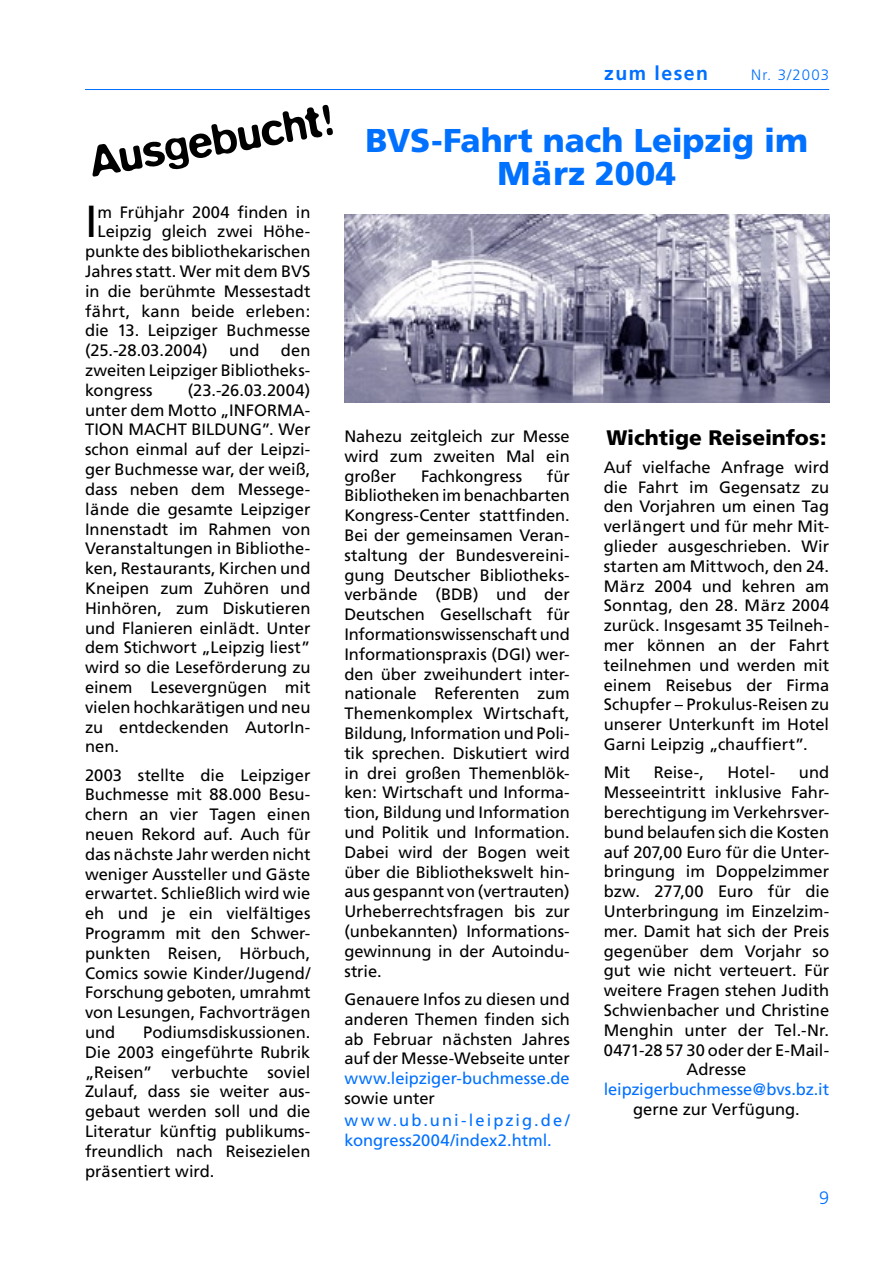
<style>
.page{position:relative;width:893px;height:1263px;background:#fff}
.page>*{position:absolute;margin:0;border:0;box-sizing:border-box;transform-origin:0 0}
.t1{font:500 45px "Blur";color:#000}
.t2{font:44.85px "Frutiger";color:#000}
.t3{font:900 33px/33px "Frutiger";color:#0070ff;text-align:center}
.t4{font:900 21px "Frutiger";letter-spacing:-.005em;color:#000}
.t5{font:700 19.5px "Frutiger";letter-spacing:.075em;color:#0070ff}
.t6{font:300 18px "Frutiger";color:#0070ff}
.t7{font:16.5px/19.8px "Frutiger";color:#000;text-align:justify}
.t8{font:16.5px/19.8px "Frutiger";color:#0070ff}
.t9{font:300 15px "Frutiger";letter-spacing:.075em;color:#0070ff}
</style>
<div class="page">
<hr style="left:85px;top:89px;width:744px;height:1px;background:#0070ff">
<img style="left:344px;top:215px;width:485px;height:187px">
<h1 class="t1" style="left:85px;top:136px;width:248px;rotate:-10deg">Ausgebucht!</h1>
<h2 class="t2" style="left:85px;top:196px;width:14px">I</h2>
<p class="t7" style="left:98px;top:202px;width:214px">m Frühjahr 2004 finden in</p>
<p class="t7" style="left:98px;top:222px;width:214px">Leipzig gleich zwei Höhe-</p>
<p class="t7" style="left:85px;top:241px;width:227px">punkte des bibliothekarischen</p>
<p class="t7" style="left:85px;top:261px;width:227px">Jahres statt. Wer mit dem BVS</p>
<p class="t7" style="left:85px;top:281px;width:227px">in die berühmte Messestadt</p>
<p class="t7" style="left:85px;top:301px;width:227px">fährt, kann beide erleben:</p>
<p class="t7" style="left:85px;top:321px;width:227px">die 13. Leipziger Buchmesse</p>
<p class="t7" style="left:85px;top:340px;width:124px">(25.-28.03.2004)</p>
<p class="t7" style="left:229px;top:340px;width:32px">und</p>
<p class="t7" style="left:85px;top:340px;width:227px;text-indent:196px">den zweiten Leipziger Bibliotheks&shy;kongress</p>
<p class="t7" style="left:85px;top:380px;width:227px;text-indent:103px">(23.-26.03.2004) unter dem Motto „INFORMA-TION MACHT BILDUNG”. Wer schon einmal auf der Leipzi&shy;ger Buchmesse war, der weiß, dass neben dem Messege&shy;lände die gesamte Leipziger Innenstadt im Rahmen von Veranstaltungen in Bibliothe&shy;ken, Restaurants, Kirchen und Kneipen zum Zuhören und Hinhören, zum Diskutieren und Flanieren einlädt. Unter dem Stichwort „Leipzig liest” wird so die Leseförderung zu einem Lesevergnügen mit vielen hochkarätigen und neu zu entdeckenden AutorIn&shy;nen.</p>
<p class="t7" style="left:85px;top:765px;width:227px">2003 stellte die Leipziger Buchmesse mit 88.000 Besu&shy;chern an vier Tagen einen neuen Rekord auf. Auch für das nächste Jahr werden nicht weniger Aussteller und Gäste erwartet. Schließlich wird wie eh und je ein vielfältiges Programm mit den Schwer&shy;punkten Reisen, Hörbuch, Comics sowie Kinder/Jugend/ Forschung geboten, umrahmt von Lesungen, Fachvorträgen und</p>
<p class="t7" style="left:85px;top:1022px;width:227px;text-indent:58px">Podiumsdiskussionen.<br>Die 2003 eingeführte Rubrik „Reisen” verbuchte soviel Zulauf, dass sie weiter aus&shy;gebaut werden soll und die Literatur künftig publikums&shy;freundlich nach Reisezielen präsentiert wird.</p>
<p class="t5" style="left:604px;top:61px;width:105px">zum lesen</p>
<p class="t9" style="left:751px;top:66px;width:79px">Nr. 3/2003</p>
<h3 class="t3" style="left:366px;top:123px;width:444px">BVS-Fahrt nach Leipzig im<br>März 2004</h3>
<p class="t7" style="left:344px;top:426px;width:227px">Nahezu zeitgleich zur Messe wird zum zweiten Mal ein großer</p>
<p class="t7" style="left:344px;top:466px;width:227px;text-indent:202px">für Bibliotheken im benachbarten Kongress-Center stattfinden.<br>Bei der gemeinsamen Veran&shy;staltung der Bundesvereini&shy;gung Deutscher Bibliotheks&shy;verbände (BDB) und der Deutschen Gesellschaft für Informationswissenschaft und Informationspraxis (DGI) wer&shy;den über zweihundert inter&shy;nationale Referenten zum Themenkomplex Wirtschaft, Bildung, Information und Poli&shy;tik sprechen. Diskutiert wird in drei großen Themenblök&shy;ken: Wirtschaft und Informa&shy;tion, Bildung und Information und Politik und Information.<br>Dabei wird der Bogen weit über die Bibliothekswelt hin&shy;aus gespannt von (vertrauten)<br>Urheberrechtsfragen bis zur (unbekannten) Informations&shy;gewinnung in der Autoindu&shy;strie.</p>
<p class="t7" style="left:344px;top:989px;width:227px">Genauere Infos zu diesen und anderen Themen finden sich ab Februar nächsten Jahres auf der Messe-Webseite unter</p>
<p class="t8" style="left:344px;top:1068px;width:227px">www.leipziger-buchmesse.de</p>
<p class="t7" style="left:344px;top:1088px;width:92px">sowie unter</p>
<p class="t8" style="left:344px;top:1110px;width:227px">www.ub.uni-leipzig.de/ kongress2004/index2.html.</p>
<p class="t7" style="left:421px;top:466px;width:102px">Fachkongress</p>
<p class="t4" style="left:606px;top:424px;width:222px">Wichtige Reiseinfos:</p>
<p class="t7" style="left:604px;top:457px;width:227px">Auf vielfache Anfrage wird die Fahrt im Gegensatz zu den Vorjahren um einen Tag verlängert und für mehr Mit&shy;glieder ausgeschrieben. Wir starten am Mittwoch, den 24.<br>März 2004 und kehren am Sonntag, den 28. März 2004 zurück. Insgesamt 35 Teilneh&shy;mer können an der Fahrt teilnehmen und werden mit einem Reisebus der Firma Schupfer – Prokulus-Reisen zu unserer Unterkunft im Hotel Garni Leipzig „chauffiert”.</p>
<p class="t7" style="left:604px;top:763px;width:28px">Mit</p>
<p class="t7" style="left:654px;top:763px;width:52px">Reise-,</p>
<p class="t7" style="left:728px;top:763px;width:49px">Hotel-</p>
<p class="t7" style="left:799px;top:763px;width:32px">und</p>
<p class="t7" style="left:604px;top:782px;width:227px">Messeeintritt inklusive Fahr-</p>
<p class="t7" style="left:604px;top:802px;width:227px">berechtigung im Verkehrsver-</p>
<p class="t7" style="left:604px;top:822px;width:227px">bund belaufen sich die Kosten</p>
<p class="t7" style="left:604px;top:842px;width:227px">auf 207,00 Euro für die Unter-</p>
<p class="t7" style="left:604px;top:862px;width:227px">bringung im Doppelzimmer</p>
<p class="t7" style="left:604px;top:881px;width:227px">bzw. 277,00 Euro für die</p>
<p class="t7" style="left:604px;top:901px;width:227px">Unterbringung im Einzelzim-</p>
<p class="t7" style="left:604px;top:921px;width:227px">mer. Damit hat sich der Preis</p>
<p class="t7" style="left:604px;top:941px;width:227px">gegenüber dem Vorjahr so</p>
<p class="t7" style="left:604px;top:961px;width:227px">gut wie nicht verteuert. Für</p>
<p class="t7" style="left:604px;top:980px;width:227px">weitere Fragen stehen Judith</p>
<p class="t7" style="left:604px;top:1000px;width:227px">Schwienbacher und Christine</p>
<p class="t7" style="left:604px;top:1020px;width:227px">Menghin unter der Tel.-Nr.</p>
<p class="t7" style="left:604px;top:1040px;width:227px">0471-28 57 30 oder der E-Mail-</p>
<p class="t7" style="left:687px;top:1060px;width:61px">Adresse</p>
<p class="t8" style="left:604px;top:1079px;width:227px">leipzigerbuchmesse@bvs.bz.it</p>
<p class="t7" style="left:633px;top:1099px;width:168px">gerne zur Verfügung.</p>
<p class="t6" style="left:819px;top:1188px;width:12px">9</p>
</div>
